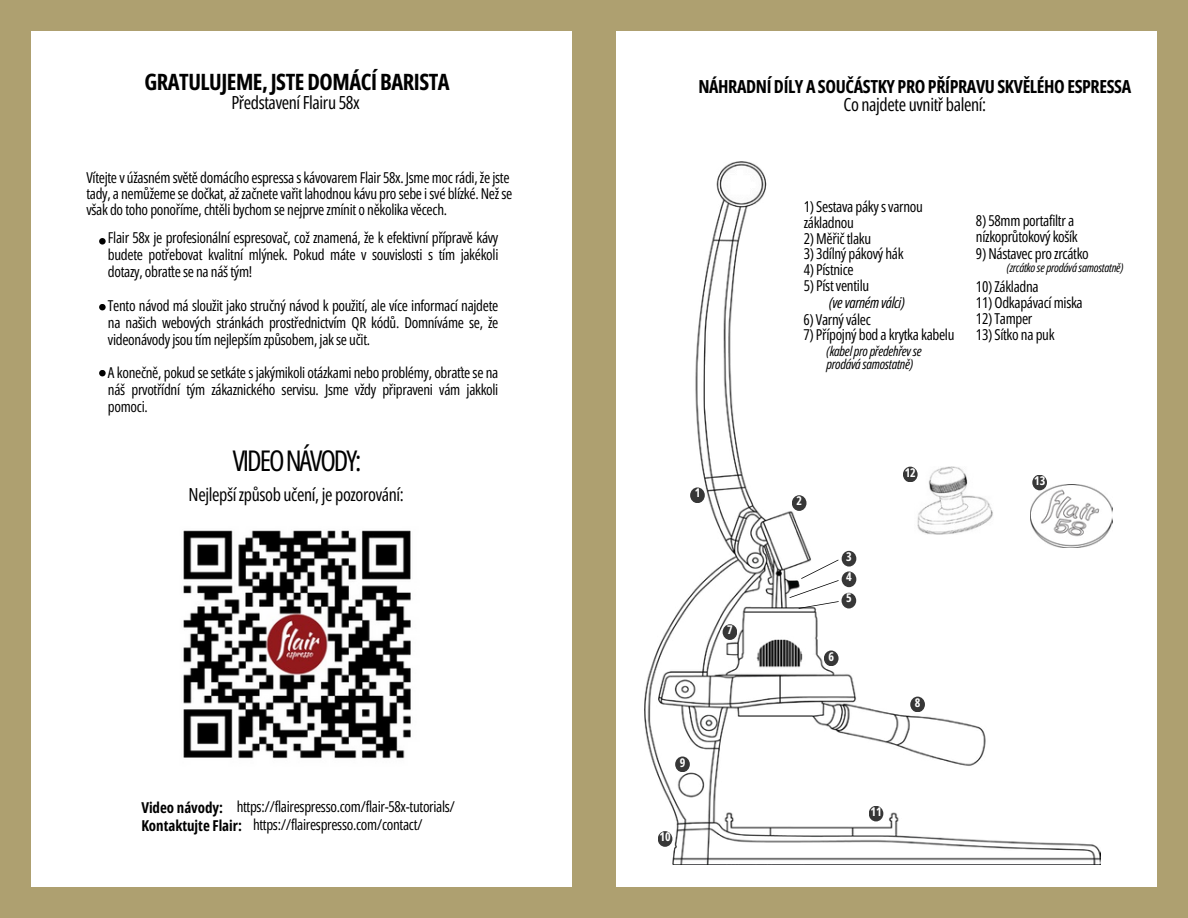
<style>
.page{position:relative;width:1188px;height:918px;background:#fff}
.page>*{position:absolute;margin:0;border:0;box-sizing:border-box;transform-origin:0 0}
.t1{font:28.5px "Open Sans Condensed";letter-spacing:-.075em;color:#000}
.t2{font:700 22.5px "Open Sans Condensed";letter-spacing:-.02em;color:#000}
.t3{font:18px "Open Sans Condensed";letter-spacing:-.02em;color:#000}
.t4{font:700 18px "Open Sans Condensed";letter-spacing:-.02em;color:#000}
.t5{font:15px/16.8px "Open Sans Condensed";letter-spacing:-.02em;color:#000}
.t6{font:15px "Open Sans Condensed";letter-spacing:-.02em;color:#000101}
.t7{font:700 15px "Open Sans Condensed";color:#000101}
.t8{font:italic 15px "Open Sans Condensed";letter-spacing:-.02em;color:#000}
.t9{font:italic 13.5px/12.3px "Open Sans Condensed";letter-spacing:-.02em;color:#000}
.t10{font:italic 12px "Open Sans Condensed";letter-spacing:-.02em;color:#000}
.t11{font:700 12px/20.2px "Open Sans Condensed";color:#fff;text-align:justify}
</style>
<div class="page">
<div style="left:0;top:0;width:1188px;height:30px;background:#aea070"></div>
<div style="left:0;top:888px;width:1188px;height:30px;background:#aea070"></div>
<div style="left:1158px;top:0;width:30px;height:894px;background:#aea070"></div>
<div style="left:0;top:19px;width:30px;height:899px;background:#aea070"></div>
<div style="left:572px;top:0;width:44px;height:918px;background:#aea070"></div>
<img style="left:645px;top:161px;width:455px;height:703px">
<div style="left:99px;top:238px;width:7px;height:7px;background:#000;border-radius:50%"></div>
<div style="left:99px;top:304px;width:7px;height:6px;background:#000;border-radius:50%"></div>
<div style="left:658px;top:831px;width:14px;height:16px;background:#373737;border-radius:50%"></div>
<div style="left:675px;top:756px;width:15px;height:16px;background:#373737;border-radius:50%"></div>
<div style="left:690px;top:487px;width:15px;height:16px;background:#373737;border-radius:50%"></div>
<div style="left:792px;top:495px;width:15px;height:16px;background:#373737;border-radius:50%"></div>
<div style="left:869px;top:806px;width:14px;height:15px;background:#373737;border-radius:50%"></div>
<div style="left:910px;top:697px;width:15px;height:15px;background:#373737;border-radius:50%"></div>
<div style="left:1032px;top:475px;width:15px;height:15px;background:#373737;border-radius:50%"></div>
<img style="left:914px;top:466px;width:80px;height:69px">
<div style="left:99px;top:370px;width:7px;height:6px;background:#000;border-radius:50%"></div>
<div style="left:903px;top:467px;width:15px;height:15px;background:#373737;border-radius:50%"></div>
<img style="left:1031px;top:485px;width:82px;height:63px">
<div style="left:723px;top:624px;width:14px;height:16px;background:#373737;border-radius:50%"></div>
<div style="left:824px;top:650px;width:15px;height:16px;background:#373737;border-radius:50%"></div>
<div style="left:842px;top:551px;width:14px;height:16px;background:#373737;border-radius:50%"></div>
<div style="left:842px;top:571px;width:14px;height:16px;background:#373737;border-radius:50%"></div>
<div style="left:842px;top:593px;width:14px;height:15px;background:#373737;border-radius:50%"></div>
<svg style="left:789px;top:560px;width:50px;height:49px"></svg>
<img style="left:183px;top:530px;width:228px;height:229px">
<h3 class="t2" style="left:144px;top:66px;width:307px">GRATULUJEME, JSTE DOMÁCÍ BARISTA</h3>
<h3 class="t3" style="left:231px;top:90px;width:130px">Představení Flairu 58x</h3>
<p class="t5" style="left:86px;top:169px;width:427px;line-height:15.8px">Vítejte v úžasném světě domácího espressa s kávovarem Flair 58x. Jsme moc rádi, že jste tady, a nemůžeme se dočkat, až začnete vařit lahodnou kávu pro sebe i své blízké. Než se však do toho ponoříme, chtěli bychom se nejprve zmínit o několika věcech.</p>
<p class="t5" style="left:108px;top:229px;width:392px;text-align:justify">Flair 58x je profesionální espresovač, což znamená, že k efektivní přípravě kávy budete potřebovat kvalitní mlýnek. Pokud máte v souvislosti s tím jakékoli dotazy, obraťte se na náš tým!</p>
<p class="t5" style="left:108px;top:297px;width:392px;text-align:justify">Tento návod má sloužit jako stručný návod k použití, ale více informací najdete na našich webových stránkách prostřednictvím QR kódů. Domníváme se, že videonávody jsou tím nejlepším způsobem, jak se učit.</p>
<p class="t5" style="left:108px;top:364px;width:392px;text-align:justify">A konečně, pokud se setkáte s jakýmikoli otázkami nebo problémy, obraťte se na náš prvotřídní tým zákaznického servisu. Jsme vždy připraveni vám jakkoli pomoci.</p>
<h5 class="t1" style="left:233px;top:441px;width:130px">VIDEONÁVODY:</h5>
<h5 class="t3" style="left:189px;top:481px;width:217px">Nejlepší způsob učení, je pozorování:</h5>
<p class="t6" style="left:237px;top:796px;width:220px">https://flairespresso.com/flair-58x-tutorials/</p>
<p class="t6" style="left:253px;top:814px;width:171px">https://flairespresso.com/contact/</p>
<h5 class="t7" style="left:141px;top:797px;width:83px">Video návody:</h5>
<h5 class="t7" style="left:141px;top:815px;width:102px">Kontaktujte Flair:</h5>
<p class="t4" style="left:698px;top:74px;width:434px">NÁHRADNÍ DÍLY A SOUČÁSTKY PRO PŘÍPRAVU SKVĚLÉHO ESPRESSA</p>
<p class="t3" style="left:843px;top:92px;width:144px">Co najdete uvnitř balení:</p>
<p class="t5" style="left:804px;top:198px;width:121px;line-height:15.8px">1) Sestava páky s varnou základnou</p>
<p class="t5" style="left:804px;top:229px;width:69px">2) Měřič tlaku</p>
<p class="t5" style="left:804px;top:245px;width:101px">3) 3dílný pákový hák</p>
<p class="t5" style="left:804px;top:261px;width:52px">4) Pístnice</p>
<p class="t5" style="left:804px;top:277px;width:67px">5) Píst ventilu</p>
<p class="t8" style="left:829px;top:292px;width:77px">(vevarnémválci)</p>
<p class="t5" style="left:803px;top:310px;width:69px">6) Varný válec</p>
<p class="t5" style="left:803px;top:326px;width:153px">7) Přípojný bod a krytka kabelu</p>
<h5 class="t9" style="left:827px;top:345px;width:97px">(kabel pro předehřevse prodává samostatně)</h5>
<p class="t5" style="left:976px;top:213px;width:103px;line-height:15.8px">8) 58mm portafiltr a nízkoprůtokový košík</p>
<p class="t5" style="left:976px;top:245px;width:114px">9) Nástavec pro zrcátko</p>
<p class="t5" style="left:976px;top:278px;width:64px">10) Základna</p>
<p class="t5" style="left:976px;top:294px;width:108px">11) Odkapávací miska</p>
<p class="t5" style="left:976px;top:310px;width:58px">12) Tamper</p>
<p class="t5" style="left:976px;top:325px;width:80px">13) Sítko na puk</p>
<p class="t10" style="left:1007px;top:260px;width:118px">(zrcátko se prodává samostatně)</p>
<h4 class="t11" style="left:695px;top:483px;width:7px">1</h4>
<h5 class="t11" style="left:727px;top:620px;width:7px">7</h5>
<h5 class="t11" style="left:680px;top:752px;width:7px">9</h5>
<p class="t11" style="left:660px;top:826px;width:13px">10</p>
<h4 class="t11" style="left:797px;top:491px;width:7px">2</h4>
<h5 class="t11" style="left:846px;top:546px;width:7px">3<br>4<br>5</h5>
<p class="t11" style="left:828px;top:646px;width:7px">6</p>
<h5 class="t11" style="left:905px;top:462px;width:13px">12</h5>
<p class="t11" style="left:915px;top:692px;width:7px">8</p>
<h5 class="t11" style="left:870px;top:801px;width:13px">11</h5>
<h6 class="t11" style="left:1034px;top:470px;width:13px">13</h6>
</div>
